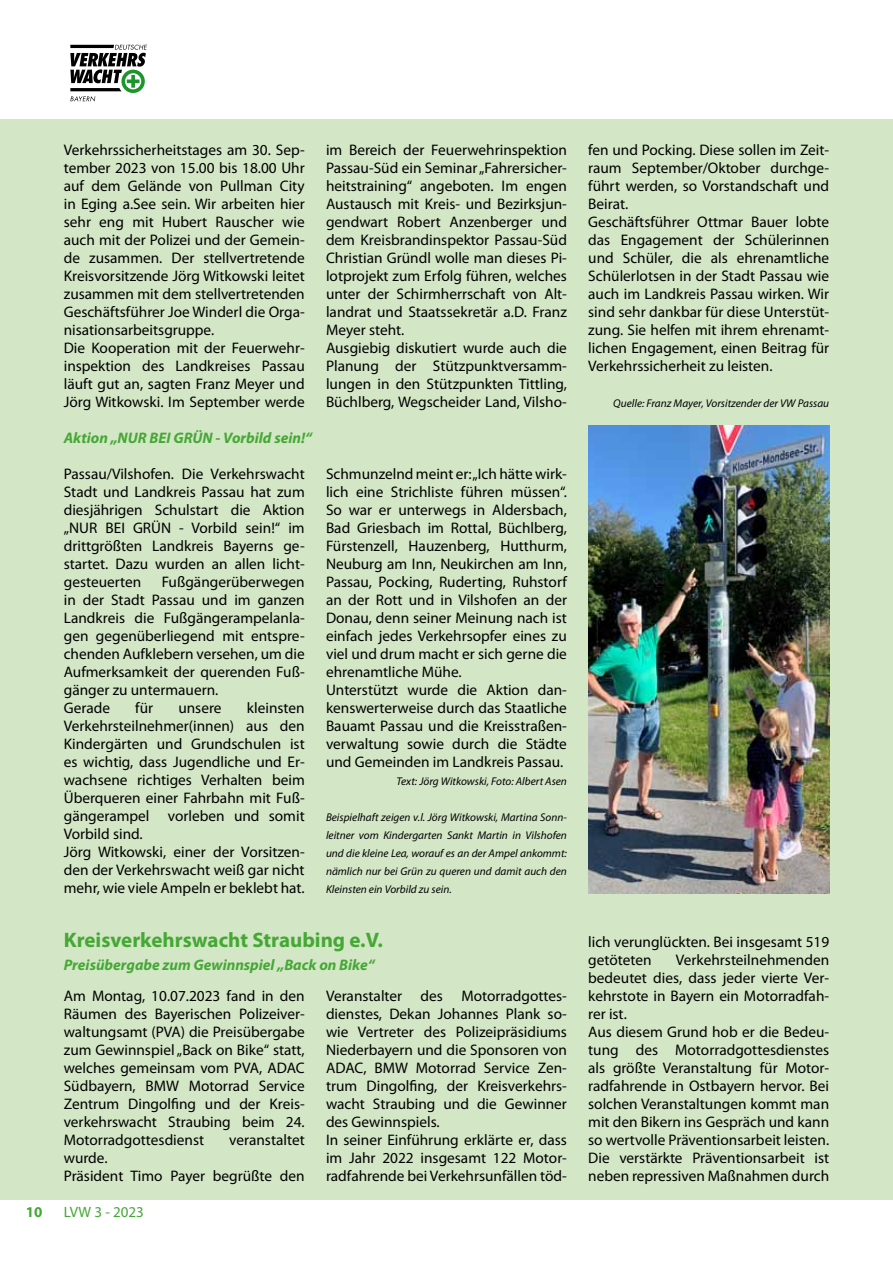
<style>
.page{position:relative;width:893px;height:1263px;background:#fff}
.page>*{position:absolute;margin:0;border:0;box-sizing:border-box;transform-origin:0 0}
.t1{font:700 21px "Myriad Pro";color:#45a835}
.t2{font:15.3px/18px "Myriad Pro";color:#000}
.t3{font:italic 700 15.3px "Myriad Pro";color:#45a835}
.t4{font:15px "Myriad Pro";color:#45a835}
.t5{font:700 15px "Myriad Pro";color:#45a835}
.t6{font:italic 11.25px/18px "Myriad Pro";color:#000;text-align:justify}
</style>
<div class="page">
<svg style="left:70px;top:45px;width:77px;height:56px"></svg>
<div style="left:0;top:119px;width:893px;height:1080px;background:#d3e6c6"></div>
<img style="left:588px;top:425px;width:241px;height:468px">
<p class="t2" style="left:64px;top:140px;width:242px">Verkehrssicherheitstages am 30. Sep&shy;tember 2023 von 15.00 bis 18.00 Uhr auf dem Gelände von Pullman City in Eging a.See sein. Wir arbeiten hier sehr eng mit Hubert Rauscher wie auch mit der Polizei und der Gemein&shy;de zusammen. Der stellvertretende Kreisvorsitzende Jörg Witkowski leitet zusammen mit dem stellvertretenden Geschäftsführer Joe Winderl die Orga&shy;nisationsarbeitsgruppe.<br>Die Kooperation mit der Feuerwehr&shy;inspektion des Landkreises Passau läuft gut an, sagten Franz Meyer und Jörg Witkowski. Im September werde</p>
<p class="t2" style="left:326px;top:140px;width:242px">im Bereich der Feuerwehrinspektion Passau-Süd ein Seminar „Fahrersicher&shy;heitstraining“ angeboten. Im engen Austausch mit Kreis- und Bezirksjun&shy;gendwart Robert Anzenberger und dem Kreisbrandinspektor Passau-Süd Christian Gründl wolle man dieses Pi&shy;lotprojekt zum Erfolg führen, welches unter der Schirmherrschaft von Alt&shy;landrat und Staatssekretär a.D. Franz Meyer steht.<br>Ausgiebig diskutiert wurde auch die Planung der Stützpunktversamm&shy;lungen in den Stützpunkten Tittling, Büchlberg, Wegscheider Land, Vilsho-</p>
<p class="t2" style="left:588px;top:140px;width:242px">fen und Pocking. Diese sollen im Zeit&shy;raum September/Oktober durchge&shy;führt werden, so Vorstandschaft und Beirat.<br>Geschäftsführer Ottmar Bauer lobte das Engagement der Schülerinnen und Schüler, die als ehrenamtliche Schülerlotsen in der Stadt Passau wie auch im Landkreis Passau wirken. Wir sind sehr dankbar für diese Unterstüt&shy;zung. Sie helfen mit ihrem ehrenamt&shy;lichen Engagement, einen Beitrag für Verkehrssicherheit zu leisten.</p>
<p class="t6" style="left:613px;top:394px;width:217px">Quelle: Franz Mayer, Vorsitzender der VW Passau</p>
<p class="t3" style="left:64px;top:428px;width:250px">Aktion „NUR BEI GRÜN - Vorbild sein!“</p>
<p class="t2" style="left:64px;top:465px;width:242px;text-align:justify">Passau/Vilshofen. Die Verkehrswacht Stadt und Landkreis Passau hat zum diesjährigen Schulstart die Aktion „NUR BEI GRÜN - Vorbild sein!“ im drittgrößten Landkreis Bayerns ge&shy;startet. Dazu wurden an allen licht&shy;gesteuerten</p>
<p class="t2" style="left:64px;top:573px;width:242px;text-indent:98px">Fußgängerüberwegen in der Stadt Passau und im ganzen<br>Landkreis die Fußgängerampelanla&shy;gen gegenüberliegend mit entspre&shy;chenden Aufklebern versehen, um die<br>Aufmerksamkeit der querenden Fuß&shy;gänger zu untermauern.<br>Gerade</p>
<p class="t2" style="left:135px;top:699px;width:19px">für</p>
<p class="t2" style="left:178px;top:699px;width:45px">unsere</p>
<p class="t2" style="left:64px;top:699px;width:242px;text-indent:183px">kleinsten<br>Verkehrsteilnehmer(innen) aus den<br>Kindergärten und Grundschulen ist es wichtig, dass Jugendliche und Er&shy;wachsene richtiges Verhalten beim<br>Überqueren einer Fahrbahn mit Fuß&shy;gängerampel vorleben und somit<br>Vorbild sind.<br>Jörg Witkowski, einer der Vorsitzen&shy;den der Verkehrswacht weiß gar nicht mehr, wie viele Ampeln er beklebt hat.</p>
<p class="t2" style="left:326px;top:465px;width:242px">Schmunzelnd meint er: „Ich hätte wirk&shy;lich eine Strichliste führen müssen“.<br>So war er unterwegs in Aldersbach, Bad Griesbach im Rottal, Büchlberg, Fürstenzell, Hauzenberg, Hutthurm, Neuburg am Inn, Neukirchen am Inn, Passau, Pocking, Ruderting, Ruhstorf an der Rott und in Vilshofen an der Donau, denn seiner Meinung nach ist einfach jedes Verkehrsopfer eines zu viel und drum macht er sich gerne die ehrenamtliche Mühe.<br>Unterstützt wurde die Aktion dan&shy;kenswerterweise durch das Staatliche Bauamt Passau und die Kreisstraßen&shy;verwaltung sowie durch die Städte und Gemeinden im Landkreis Passau.</p>
<p class="t6" style="left:397px;top:772px;width:172px">Text: Jörg Witkowski, Foto: Albert Asen</p>
<p class="t6" style="left:326px;top:808px;width:242px">Beispielhaft zeigen v.l. Jörg Witkowski, Martina Sonn&shy;leitner vom Kindergarten Sankt Martin in Vilshofen und die kleine Lea, worauf es an der Ampel ankommt: nämlich nur bei Grün zu queren und damit auch den Kleinsten ein Vorbild zu sein.</p>
<h1 class="t1" style="left:64px;top:926px;width:321px">Kreisverkehrswacht Straubing e.V.</h1>
<p class="t3" style="left:64px;top:954px;width:312px">Preisübergabe zum Gewinnspiel „Back on Bike“</p>
<p class="t2" style="left:64px;top:987px;width:242px;text-align:justify">Am Montag, 10.07.2023 fand in den Räumen des Bayerischen Polizeiver&shy;waltungsamt (PVA) die Preisübergabe zum Gewinnspiel „Back on Bike“ statt, welches gemeinsam vom PVA, ADAC Südbayern, BMW Motorrad Service Zentrum Dingolfing und der Kreis&shy;verkehrswacht Straubing beim 24.<br>Motorradgottesdienst</p>
<p class="t2" style="left:229px;top:1131px;width:77px">veranstaltet</p>
<p class="t2" style="left:64px;top:1149px;width:242px">wurde.<br>Präsident Timo Payer begrüßte den</p>
<p class="t5" style="left:26px;top:1202px;width:18px">10</p>
<p class="t4" style="left:64px;top:1203px;width:82px">LVW 3 - 2023</p>
<p class="t2" style="left:326px;top:987px;width:242px">Veranstalter des Motorradgottes&shy;dienstes, Dekan Johannes Plank so&shy;wie Vertreter des Polizeipräsidiums Niederbayern und die Sponsoren von ADAC, BMW Motorrad Service Zen&shy;trum Dingolfing, der Kreisverkehrs&shy;wacht Straubing und die Gewinner des Gewinnspiels.<br>In seiner Einführung erklärte er, dass im Jahr 2022 insgesamt 122 Motor&shy;radfahrende bei Verkehrsunfällen töd-</p>
<p class="t2" style="left:588px;top:933px;width:242px">lich verunglückten. Bei insgesamt 519 getöteten</p>
<p class="t2" style="left:588px;top:951px;width:242px;text-indent:88px">Verkehrsteilnehmenden bedeutet dies, dass jeder vierte Ver&shy;kehrstote in Bayern ein Motorradfah&shy;rer ist.<br>Aus diesem Grund hob er die Bedeu&shy;tung des Motorradgottesdienstes als größte Veranstaltung für Motor&shy;radfahrende in Ostbayern hervor. Bei solchen Veranstaltungen kommt man mit den Bikern ins Gespräch und kann so wertvolle Präventionsarbeit leisten.<br>Die verstärkte Präventionsarbeit ist neben repressiven Maßnahmen durch</p>
</div>
